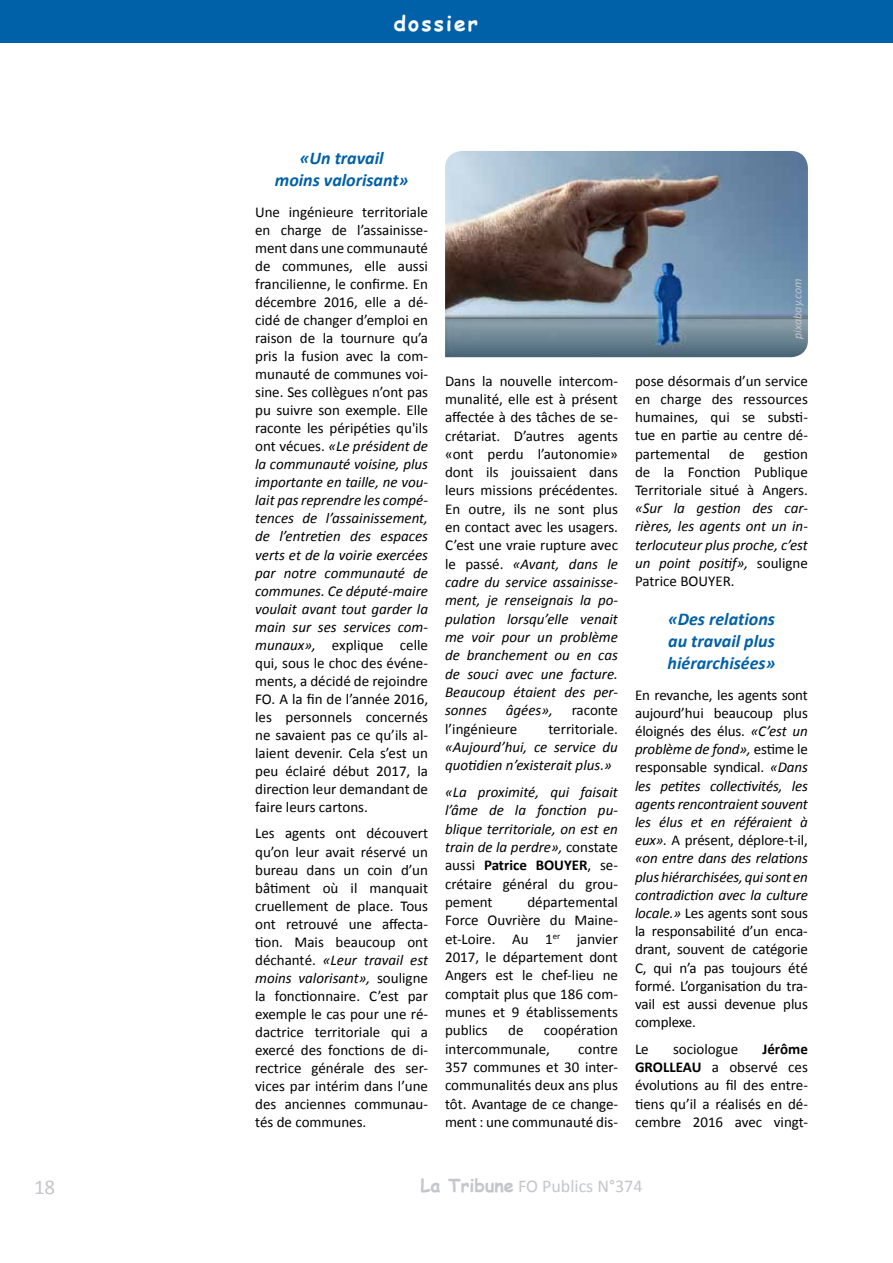
<style>
.page{position:relative;width:893px;height:1263px;background:#fff}
.page>*{position:absolute;margin:0;border:0;box-sizing:border-box;transform-origin:0 0}
.t1{font:700 21px "Comic Sans MS";letter-spacing:.1em;color:#fdfeff}
.t2{font:21px "Calibri";color:#c4c6c9}
.t3{font:italic 700 18px/21.8px "Calibri";color:#0060a8;text-align:center}
.t4{font:18px "Calibri";color:#c4c6c9}
.t5{font:15px/18px "Calibri";color:#000;text-align:justify}
.t6{font:italic 15px/18.3px "Calibri";color:#000;text-align:justify}
.t7{font:italic 12px "Calibri";color:#c4c6c9}
.s1{font-style:italic}
.s2{font-style:normal}
.s3{font-weight:700;font-style:normal}
.s4{font-weight:700}
.s5{font-family:"Comic Sans MS";font-weight:700}
</style>
<div class="page">
<div style="left:0;top:0;width:893px;height:43px;background:#0060a8"></div>
<img style="left:445px;top:151px;width:363px;height:206px">
<h1 class="t1" style="left:394px;top:14px;width:86px">dossier</h1>
<p class="t3" style="left:275px;top:149px;width:135px">«Un travail<br>moins valorisant»</p>
<p class="t5" style="left:255px;top:204px;width:174px">Une ingénieure territoriale en charge de l’assainisse&shy;ment dans une communauté de communes, elle aussi francilienne, le confirme. En décembre 2016, elle a dé&shy;cidé de changer d’emploi en raison de la tournure qu’a pris la fusion avec la com&shy;munauté de communes voi&shy;sine. Ses collègues n’ont pas pu suivre son exemple. Elle raconte les péripéties qu'ils ont vécues. <span class="s1">«Le président de la communauté voisine, plus importante en taille, ne vou&shy;lait pas reprendre les compé&shy;tences de l’assainissement, de l’entretien des espaces verts et de la voirie exercées par notre communauté de communes. Ce député-maire voulait avant tout garder la main sur ses services com&shy;munaux»,</span> explique celle qui, sous le choc des événe&shy;ments, a décidé de rejoindre FO. A la fin de l’année 2016, les personnels concernés ne savaient pas ce qu’ils al&shy;laient devenir. Cela s’est un peu éclairé début 2017, la direction leur demandant de faire leurs cartons.</p>
<p class="t5" style="left:255px;top:825px;width:174px">Les agents ont découvert qu’on leur avait réservé un bureau dans un coin d’un bâtiment où il manquait cruellement de place. Tous ont retrouvé une affecta&shy;tion. Mais beaucoup ont déchanté. <span class="s1">«Leur travail est moins valorisant»,</span> souligne la fonctionnaire. C’est par exemple le cas pour une ré&shy;dactrice territoriale qui a exercé des fonctions de di&shy;rectrice générale des ser&shy;vices par intérim dans l’une des anciennes communau&shy;tés de communes.</p>
<p class="t5" style="left:445px;top:372px;width:174px">Dans la nouvelle intercom&shy;munalité, elle est à présent affectée à des tâches de se&shy;crétariat. D’autres agents «ont perdu l’autonomie» dont ils jouissaient dans leurs missions précédentes.<br>En outre, ils ne sont plus en contact avec les usagers.<br>C’est une vraie rupture avec le passé. <span class="s1">«Avant, dans le cadre du service assainisse&shy;ment, je renseignais la po&shy;pulation lorsqu’elle venait me voir pour un problème de branchement ou en cas de souci avec une facture.<br>Beaucoup étaient des per&shy;sonnes</span></p>
<p class="t6" style="left:506px;top:701px;width:49px">âgées»,</p>
<p class="t5" style="left:572px;top:702px;width:48px">raconte</p>
<p class="t5" style="left:445px;top:720px;width:74px">l’ingénieure</p>
<p class="t5" style="left:548px;top:720px;width:71px">territoriale.</p>
<p class="t6" style="left:445px;top:737px;width:174px">«Aujourd’hui, ce service du quotidien n’existerait plus.»</p>
<p class="t6" style="left:445px;top:782px;width:174px">«La proximité, qui faisait l’âme de la fonction pu&shy;blique territoriale, on est en train de la perdre», <span class="s2">constate aussi</span> <span class="s3">Patrice BOUYER</span><span class="s2">, se&shy;crétaire général du grou&shy;pement</span></p>
<p class="t5" style="left:445px;top:894px;width:174px;text-indent:82px">départemental Force Ouvrière du Maine&shy;et-Loire. Au 1<sup>er</sup> janvier 2017, le département dont Angers est le chef-lieu ne comptait plus que 186 com&shy;munes et 9 établissements publics</p>
<p class="t5" style="left:445px;top:1022px;width:174px;text-indent:99px">coopération intercommunale,</p>
<p class="t5" style="left:508px;top:1022px;width:17px">de</p>
<p class="t5" style="left:445px;top:1040px;width:174px;text-indent:133px">contre 357 communes et 30 inter&shy;communalités deux ans plus tôt. Avantage de ce change&shy;ment : une communauté dis-</p>
<p class="t7" style="left:791px;top:339px;width:62px;rotate:-90deg">pixabay.com</p>
<p class="t5" style="left:635px;top:373px;width:174px">pose désormais d’un service en charge des ressources humaines, qui se substi&shy;tue en partie au centre dé&shy;partemental</p>
<p class="t5" style="left:729px;top:445px;width:17px">de</p>
<p class="t5" style="left:635px;top:444px;width:174px;text-indent:129px">gestion de la Fonction Publique Territoriale situé à Angers.</p>
<p class="t6" style="left:635px;top:499px;width:174px">«Sur la gestion des car&shy;rières, les agents ont un in&shy;terlocuteur plus proche, c’est un point positif», <span class="s2">souligne Patrice BOUYER.</span></p>
<p class="t3" style="left:668px;top:609px;width:109px;text-align:justify">«Des relations au travail plus hiérarchisées»</p>
<p class="t5" style="left:635px;top:686px;width:174px">En revanche, les agents sont aujourd’hui beaucoup plus éloignés des élus. <span class="s1">«C’est un problème de fond»,</span> estime le responsable syndical. <span class="s1">«Dans les petites collectivités, les agents rencontraient souvent les élus et en référaient à eux».</span> A présent, déplore-t-il, <span class="s1">«on entre dans des relations plus hiérarchisées, qui sont en contradiction avec la culture locale.»</span> Les agents sont sous la responsabilité d’un enca&shy;drant, souvent de catégorie C, qui n’a pas toujours été formé. L’organisation du tra&shy;vail est aussi devenue plus complexe.</p>
<p class="t5" style="left:635px;top:1041px;width:15px">Le</p>
<p class="t5" style="left:673px;top:1041px;width:67px">sociologue</p>
<p class="t5" style="left:635px;top:1041px;width:174px;text-indent:127px"><span class="s4">Jérôme GROLLEAU</span> a observé ces évolutions au fil des entre&shy;tiens qu’il a réalisés en dé&shy;cembre 2016 avec vingt-</p>
<h1 class="t2" style="left:34px;top:1178px;width:23px">18</h1>
<p class="t4" style="left:421px;top:1179px;width:223px"><span class="s5">La Tribune</span> FO Publics N°374</p>
</div>
